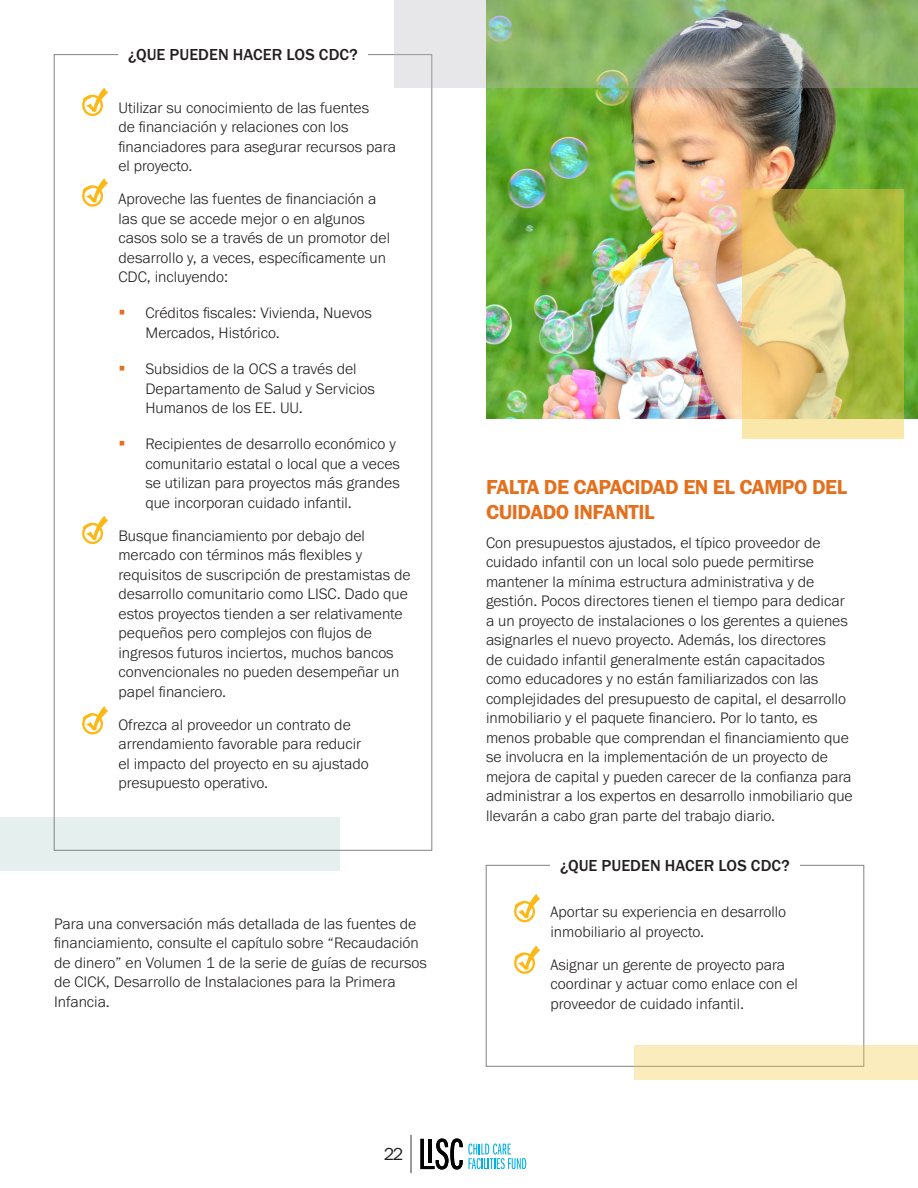
<style>
.page{position:relative;width:918px;height:1188px;background:#fff}
.page>*{position:absolute;margin:0;border:0;box-sizing:border-box;transform-origin:0 0}
.TOC_level_2{font:21px/25.2px "Franklin Gothic URW Dem";letter-spacing:-.02em;color:#e4701e}
.t1{font:18px "Franklin Gothic URW Boo";color:#231f20}
.table_head{font:500 16.5px "Franklin Gothic URW";letter-spacing:.005em;color:#231f20}
.Body_text{font:300 15.75px/19.5px "Franklin Gothic URW";color:#231f20}
</style>
<div class="page">
<svg style="left:420px;top:1139px;width:106px;height:30px"></svg>
<hr style="left:411px;top:1135px;width:1px;height:38px;background:#231f20">
<div style="left:0;top:818px;width:340px;height:54px;background:#e5efee"></div>
<svg style="left:82px;top:88px;width:26px;height:28px"></svg>
<svg style="left:82px;top:178px;width:26px;height:28px"></svg>
<svg style="left:82px;top:516px;width:26px;height:28px"></svg>
<svg style="left:82px;top:706px;width:26px;height:28px"></svg>
<img style="left:486px;top:88px;width:432px;height:330px">
<svg style="left:742px;top:189px;width:162px;height:249px;background:#cbc568"></svg>
<svg style="left:514px;top:894px;width:26px;height:28px"></svg>
<svg style="left:514px;top:946px;width:26px;height:27px"></svg>
<div style="left:634px;top:1045px;width:284px;height:35px;background:#fbecbd"></div>
<svg style="left:394px;top:0;width:524px;height:88px;background:#9bb585"></svg>
<p class="table_head" style="left:128px;top:44px;width:231px">¿QUE PUEDEN HACER LOS CDC?</p>
<p class="Body_text" style="left:118px;top:97px;width:279px">Utilizar su conocimiento de las fuentes<br>de financiación y relaciones con los financiadores para asegurar recursos para el proyecto.</p>
<p class="Body_text" style="left:118px;top:189px;width:273px">Aproveche las fuentes de financiación a las que se accede mejor o en algunos casos solo se a través de un promotor del desarrollo y, a veces, específicamente un CDC, incluyendo:</p>
<p class="Body_text" style="left:146px;top:303px;width:228px">Créditos fiscales: Vivienda, Nuevos<br>Mercados, Histórico.</p>
<p class="Body_text" style="left:146px;top:359px;width:231px">Subsidios de la OCS a través del<br>Departamento de Salud y Servicios<br>Humanos de los EE. UU.</p>
<p class="Body_text" style="left:146px;top:434px;width:256px">Recipientes de desarrollo económico y comunitario estatal o local que a veces se utilizan para proyectos más grandes que incorporan cuidado infantil.</p>
<p class="Body_text" style="left:118px;top:525px;width:294px">Busque financiamiento por debajo del mercado con términos más flexibles y requisitos de suscripción de prestamistas de desarrollo comunitario como LISC. Dado que estos proyectos tienden a ser relativamente pequeños pero complejos con flujos de ingresos futuros inciertos, muchos bancos convencionales no pueden desempeñar un papel financiero.</p>
<p class="Body_text" style="left:118px;top:714px;width:252px">Ofrezca al proveedor un contrato de arrendamiento favorable para reducir el impacto del proyecto en su ajustado presupuesto operativo.</p>
<p class="Body_text" style="left:54px;top:913px;width:374px">Para una conversación más detallada de las fuentes de financiamiento, consulte el capítulo sobre “Recaudación de dinero” en Volumen 1 de la serie de guías de recursos de CICK, Desarrollo de Instalaciones para la Primera Infancia.</p>
<p class="t1" style="left:384px;top:1143px;width:21px">22</p>
<p class="TOC_level_2" style="left:486px;top:474px;width:363px">FALTA DE CAPACIDAD EN EL CAMPO DEL<br>CUIDADO INFANTIL</p>
<p class="Body_text" style="left:486px;top:533px;width:368px">Con presupuestos ajustados, el típico proveedor de cuidado infantil con un local solo puede permitirse mantener la mínima estructura administrativa y de gestión. Pocos directores tienen el tiempo para dedicar a un proyecto de instalaciones o los gerentes a quienes asignarles el nuevo proyecto. Además, los directores<br>de cuidado infantil generalmente están capacitados como educadores y no están familiarizados con las complejidades del presupuesto de capital, el desarrollo inmobiliario y el paquete financiero. Por lo tanto, es menos probable que comprendan el financiamiento que se involucra en la implementación de un proyecto de mejora de capital y pueden carecer de la confianza para administrar a los expertos en desarrollo inmobiliario que llevarán a cabo gran parte del trabajo diario.</p>
<p class="table_head" style="left:560px;top:855px;width:231px">¿QUE PUEDEN HACER LOS CDC?</p>
<p class="Body_text" style="left:550px;top:902px;width:237px">Aportar su experiencia en desarrollo inmobiliario al proyecto.</p>
<p class="Body_text" style="left:550px;top:954px;width:249px">Asignar un gerente de proyecto para coordinar y actuar como enlace con el proveedor de cuidado infantil.</p>
</div>
